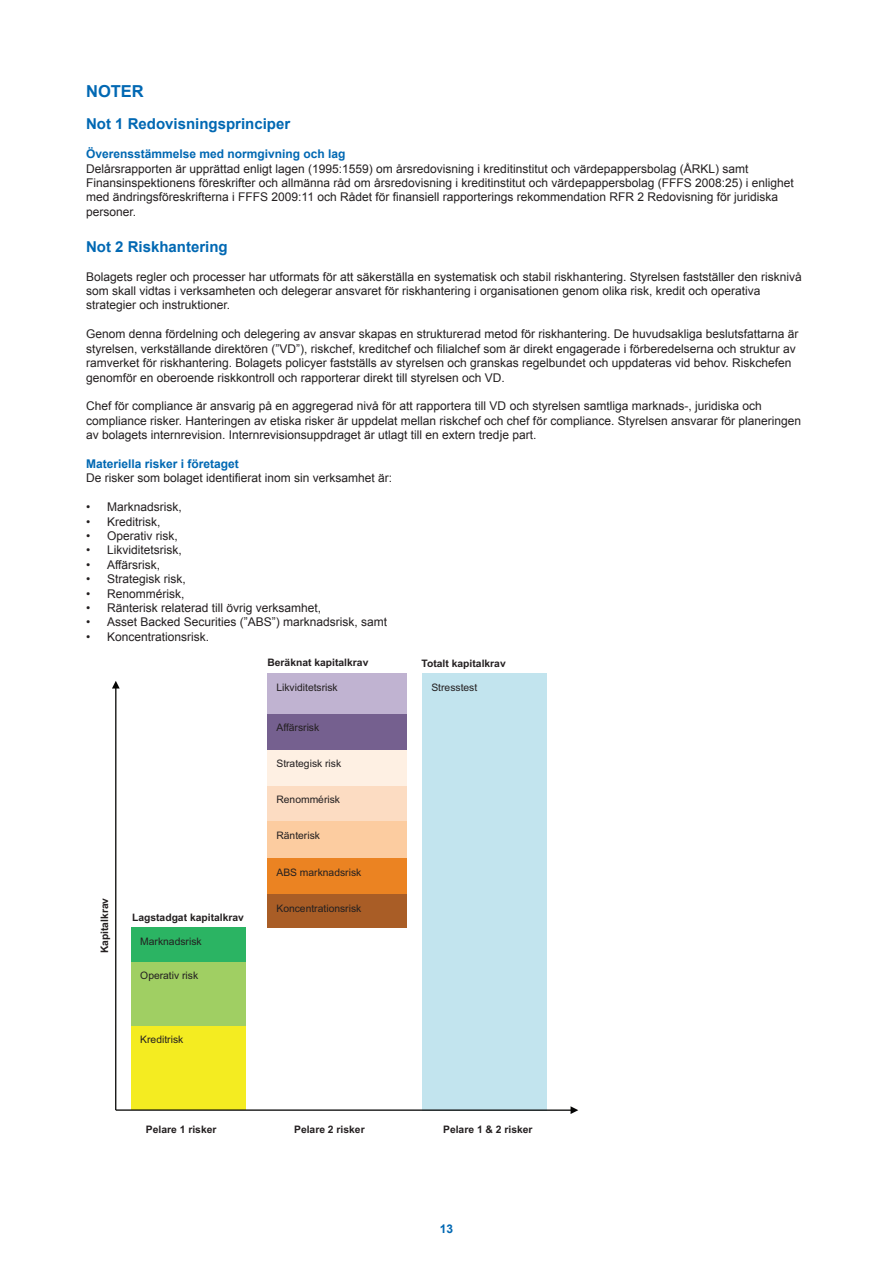
<style>
.page{position:relative;width:893px;height:1263px;background:#fff}
.page>*{position:absolute;margin:0;border:0;box-sizing:border-box;transform-origin:0 0}
.t1{font:700 16.5px "Arial";color:#0168b3}
.t2{font:700 15px "Arial";color:#0168b3}
.t3{font:12px/14.4px "Arial";color:#231f20}
.t4{font:700 12px "Arial";color:#0168b3}
.t5{font:10.35px "Arial";color:#231f20}
.t6{font:700 10.35px "Arial";color:#231f20}
</style>
<div class="page">
<svg style="left:571px;top:1106px;width:7px;height:8px"></svg>
<hr style="left:115px;top:683px;width:1px;height:427px;background:#050504">
<svg style="left:112px;top:681px;width:8px;height:7px"></svg>
<div style="left:131px;top:1026px;width:115px;height:84px;background:#f4ec21"></div>
<div style="left:131px;top:961px;width:115px;height:65px;background:#a0cf63"></div>
<div style="left:131px;top:927px;width:115px;height:35px;background:#2bb463"></div>
<div style="left:422px;top:673px;width:124px;height:437px;background:#c2e4ee"></div>
<div style="left:267px;top:786px;width:139px;height:36px;background:#fcdcc2"></div>
<div style="left:267px;top:822px;width:139px;height:36px;background:#fccca0"></div>
<div style="left:267px;top:858px;width:139px;height:36px;background:#eb8322"></div>
<div style="left:267px;top:894px;width:139px;height:33px;background:#a95d26"></div>
<div style="left:267px;top:749px;width:139px;height:37px;background:#fef0e3"></div>
<div style="left:267px;top:713px;width:139px;height:37px;background:#75608f"></div>
<div style="left:267px;top:673px;width:139px;height:40px;background:#c0b3d1"></div>
<hr style="left:116px;top:1109px;width:460px;height:2px;background:#050504">
<p class="t1" style="left:86px;top:80px;width:59px">NOTER</p>
<p class="t2" style="left:86px;top:114px;width:206px">Not 1 Redovisningsprinciper</p>
<p class="t4" style="left:86px;top:146px;width:261px">Överensstämmelse med normgivning och lag</p>
<p class="t3" style="left:86px;top:161px;width:664px">Delårsrapporten är upprättad enligt lagen (1995:1559) om årsredovisning i kreditinstitut och värdepappersbolag (ÅRKL) samt</p>
<p class="t3" style="left:86px;top:176px;width:709px">Finansinspektionens föreskrifter och allmänna råd om årsredovisning i kreditinstitut och värdepappersbolag (FFFS 2008:25) i enlighet med ändringsföreskrifterna i FFFS 2009:11 och Rådet för finansiell rapporterings rekommendation RFR 2 Redovisning för juridiska personer.</p>
<p class="t2" style="left:86px;top:237px;width:143px">Not 2 Riskhantering</p>
<p class="t3" style="left:86px;top:269px;width:717px">Bolagets regler och processer har utformats för att säkerställa en systematisk och stabil riskhantering. Styrelsen fastställer den risknivå som skall vidtas i verksamheten och delegerar ansvaret för riskhantering i organisationen genom olika risk, kredit och operativa</p>
<p class="t3" style="left:86px;top:298px;width:143px">strategier och instruktioner.</p>
<p class="t3" style="left:86px;top:327px;width:714px">Genom denna fördelning och delegering av ansvar skapas en strukturerad metod för riskhantering. De huvudsakliga beslutsfattarna är styrelsen, verkställande direktören (”VD”), riskchef, kreditchef och filialchef som är direkt engagerade i förberedelserna och struktur av ramverket för riskhantering. Bolagets policyer fastställs av styrelsen och granskas regelbundet och uppdateras vid behov. Riskchefen genomför en oberoende riskkontroll och rapporterar direkt till styrelsen och VD.</p>
<p class="t3" style="left:86px;top:399px;width:677px">Chef för compliance är ansvarig på en aggregerad nivå för att rapportera till VD och styrelsen samtliga marknads-, juridiska och</p>
<p class="t3" style="left:86px;top:413px;width:716px">compliance risker. Hanteringen av etiska risker är uppdelat mellan riskchef och chef för compliance. Styrelsen ansvarar för planeringen av bolagets internrevision. Internrevisionsuppdraget är utlagt till en extern tredje part.</p>
<p class="t4" style="left:86px;top:456px;width:154px">Materiella risker i företaget</p>
<p class="t3" style="left:86px;top:471px;width:308px">De risker som bolaget identifierat inom sin verksamhet är:</p>
<p class="t3" style="left:86px;top:500px;width:97px">• Marknadsrisk,</p>
<p class="t3" style="left:86px;top:514px;width:76px">• Kreditrisk,</p>
<p class="t3" style="left:86px;top:529px;width:93px">• Operativ risk,</p>
<p class="t3" style="left:86px;top:543px;width:97px">• Likviditetsrisk,</p>
<p class="t3" style="left:86px;top:557px;width:76px">• Affärsrisk,</p>
<p class="t3" style="left:86px;top:572px;width:101px">• Strategisk risk,</p>
<p class="t3" style="left:86px;top:586px;width:100px">• Renommérisk,</p>
<p class="t3" style="left:86px;top:601px;width:237px">• Ränterisk relaterad till övrig verksamhet,</p>
<p class="t3" style="left:86px;top:615px;width:303px">• Asset Backed Securities (”ABS”) marknadsrisk, samt</p>
<p class="t3" style="left:86px;top:629px;width:125px">• Koncentrationsrisk.</p>
<p class="t6" style="left:98px;top:953px;width:57px;rotate:-90deg">Kapitalkrav</p>
<p class="t6" style="left:132px;top:910px;width:113px">Lagstadgat kapitalkrav</p>
<p class="t5" style="left:140px;top:934px;width:63px">Marknadsrisk</p>
<p class="t5" style="left:140px;top:968px;width:59px">Operativ risk</p>
<p class="t5" style="left:140px;top:1033px;width:45px">Kreditrisk</p>
<p class="t6" style="left:267px;top:656px;width:102px">Beräknat kapitalkrav</p>
<p class="t5" style="left:276px;top:681px;width:63px">Likviditetsrisk</p>
<p class="t5" style="left:276px;top:720px;width:44px">Affärsrisk</p>
<p class="t5" style="left:276px;top:757px;width:66px">Strategisk risk</p>
<p class="t5" style="left:276px;top:793px;width:65px">Renommérisk</p>
<p class="t5" style="left:276px;top:829px;width:45px">Ränterisk</p>
<p class="t5" style="left:276px;top:865px;width:86px">ABS marknadsrisk</p>
<p class="t5" style="left:276px;top:901px;width:86px">Koncentrationsrisk</p>
<p class="t6" style="left:422px;top:656px;width:86px">Totalt kapitalkrav</p>
<p class="t5" style="left:431px;top:680px;width:47px">Stresstest</p>
<p class="t6" style="left:146px;top:1122px;width:72px">Pelare 1 risker</p>
<p class="t6" style="left:294px;top:1122px;width:72px">Pelare 2 risker</p>
<p class="t6" style="left:443px;top:1122px;width:91px">Pelare 1 &amp; 2 risker</p>
<p class="t4" style="left:440px;top:1220px;width:15px">13</p>
</div>
